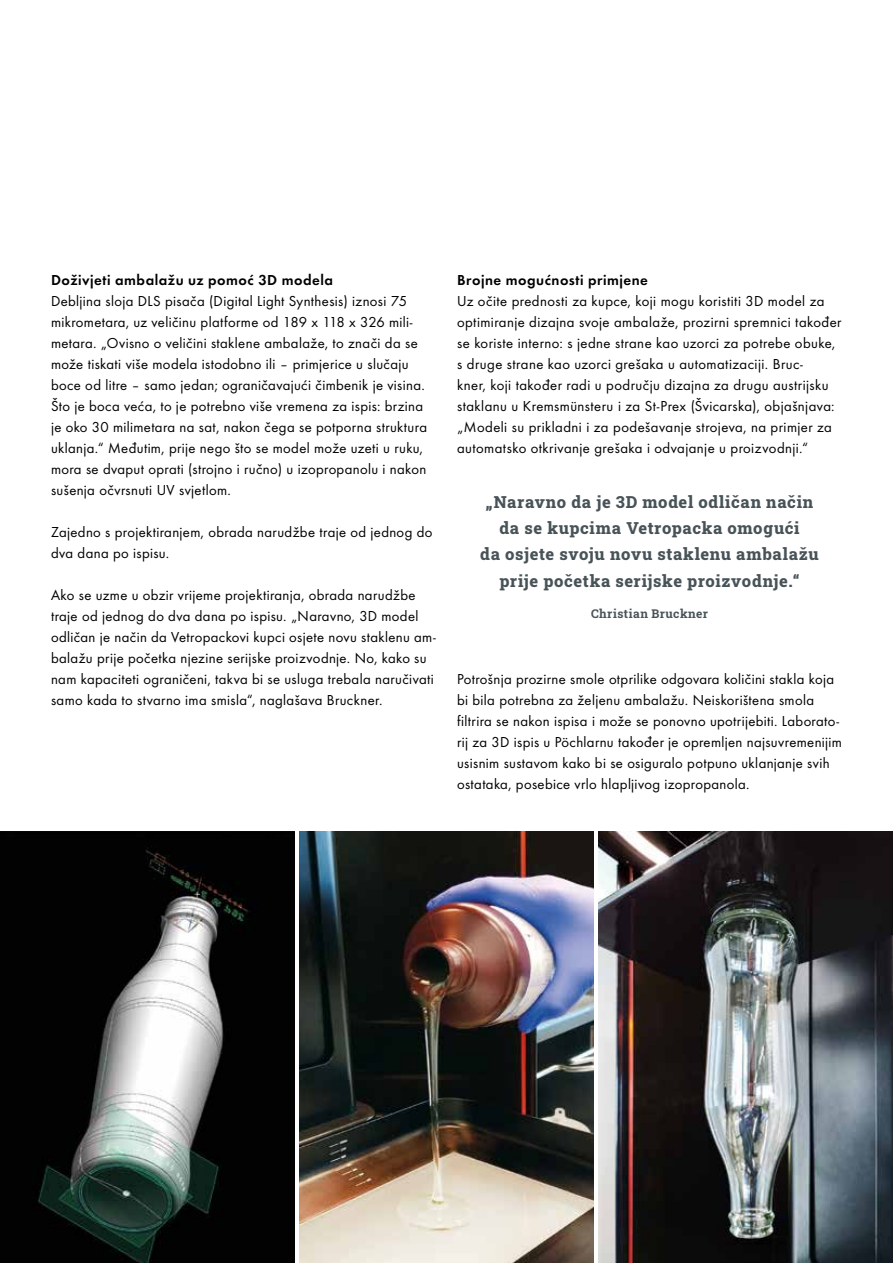
<style>
.page{position:relative;width:893px;height:1263px;background:#fff}
.page>*{position:absolute;margin:0;border:0;box-sizing:border-box;transform-origin:0 0}
.t1{font:800 16.5px/26.2px "Roboto Slab";letter-spacing:.04em;color:#485358;text-align:center}
.t2{font:15px/21px "Futura Boo";letter-spacing:.025em;color:#000}
.t3{font:15px "Futura Dem";letter-spacing:.035em;color:#000}
.t4{font:12px "Roboto Slab";letter-spacing:.035em;color:#485358}
</style>
<div class="page">
<img style="left:299px;top:831px;width:295px;height:432px">
<img style="left:0;top:831px;width:295px;height:432px">
<img style="left:598px;top:831px;width:295px;height:432px">
<p class="t3" style="left:51px;top:271px;width:284px">Doživjeti ambalažu uz pomoć 3D modela</p>
<p class="t2" style="left:51px;top:290px;width:377px">Debljina sloja DLS pisača (Digital Light Synthesis) iznosi 75 mikrometara, uz veličinu platforme od 189 x 118 x 326 mili&shy;metara. „Ovisno o veličini staklene ambalaže, to znači da se može tiskati više modela istodobno ili – primjerice u slučaju boce od litre – samo jedan; ograničavajući čimbenik je visina.<br>Što je boca veća, to je potrebno više vremena za ispis: brzina je oko 30 milimetara na sat, nakon čega se potporna struktura uklanja.“ Međutim, prije nego što se model može uzeti u ruku, mora se dvaput oprati (strojno i ručno) u izopropanolu i nakon sušenja očvrsnuti UV svjetlom.</p>
<p class="t2" style="left:51px;top:521px;width:383px">Zajedno s projektiranjem, obrada narudžbe traje od jednog do dva dana po ispisu.</p>
<p class="t2" style="left:51px;top:584px;width:386px">Ako se uzme u obzir vrijeme projektiranja, obrada narudžbe traje od jednog do dva dana po ispisu. „Naravno, 3D model odličan je način da Vetropackovi kupci osjete novu staklenu am&shy;balažu prije početka njezine serijske proizvodnje. No, kako su nam kapaciteti ograničeni, takva bi se usluga trebala naručivati samo kada to stvarno ima smisla“, naglašava Bruckner.</p>
<p class="t3" style="left:457px;top:271px;width:192px">Brojne mogućnosti primjene</p>
<p class="t2" style="left:457px;top:290px;width:386px">Uz očite prednosti za kupce, koji mogu koristiti 3D model za optimiranje dizajna svoje ambalaže, prozirni spremnici također se koriste interno: s jedne strane kao uzorci za potrebe obuke, s druge strane kao uzorci grešaka u automatizaciji. Bruc-<br>kner, koji također radi u području dizajna za drugu austrijsku staklanu u Kremsmünsteru i za St-Prex (Švicarska), objašnjava: „Modeli su prikladni i za podešavanje strojeva, na primjer za automatsko otkrivanje grešaka i odvajanje u proizvodnji.“</p>
<p class="t1" style="left:480px;top:488px;width:340px">„Naravno da je 3D model odličan način da se kupcima Vetropacka omogući<br>da osjete svoju novu staklenu ambalažu prije početka serijske proizvodnje.“</p>
<p class="t4" style="left:591px;top:605px;width:119px">Christian Bruckner</p>
<p class="t2" style="left:457px;top:668px;width:386px">Potrošnja prozirne smole otprilike odgovara količini stakla koja bi bila potrebna za željenu ambalažu. Neiskorištena smola filtrira se nakon ispisa i može se ponovno upotrijebiti. Laborato&shy;rij za 3D ispis u Pöchlarnu također je opremljen najsuvremenijim usisnim sustavom kako bi se osiguralo potpuno uklanjanje svih ostataka, posebice vrlo hlapljivog izopropanola.</p>
</div>
